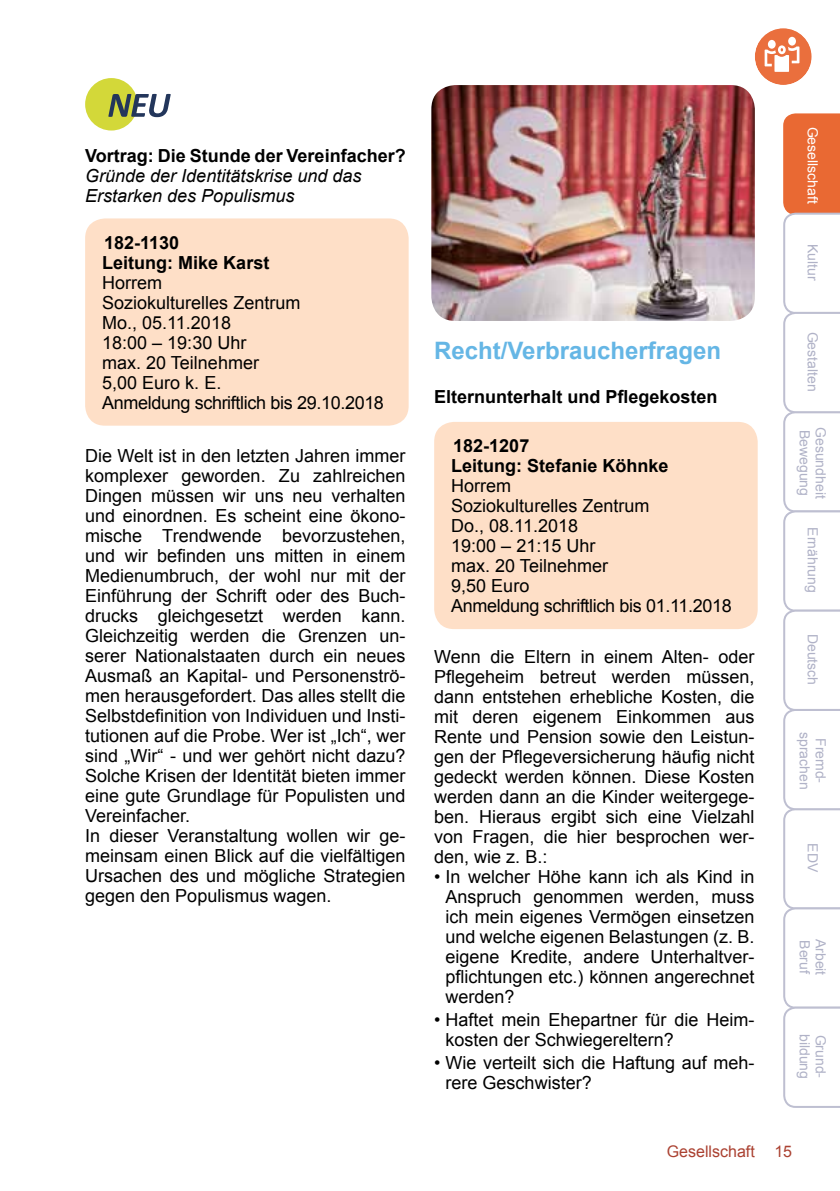
<style>
.page{position:relative;width:840px;height:1191px;background:#fff}
.page>*{position:absolute;margin:0;border:0;box-sizing:border-box;transform-origin:0 0}
.t1{font:700 24px "Arial";color:#65b6e5}
.t2{font:18px/20px "Arial";color:#000}
.t3{font:700 18px/20px "Arial";color:#000}
.t4{font:italic 18px/20px "Arial";color:#000}
.t5{font:16px "Arial";color:#ab4232}
.t6{font:14px/16px "Arial";color:#b0b2c7;text-align:center}
.t7{font:14px "Arial";color:#fff}
</style>
<div class="page">
<div style="left:754px;top:28px;width:57px;height:57px;background:#ea6f3d;border-radius:50%"></div>
<div style="left:767px;top:40px;width:8px;height:9px;background:#fff;border-radius:50%"></div>
<svg style="left:787px;top:37px;width:8px;height:9px"></svg>
<svg style="left:764px;top:45px;width:35px;height:27px"></svg>
<svg style="left:783px;top:113px;width:56px;height:995px"></svg>
<div style="left:85px;top:78px;width:52px;height:52px;background:#d3d839;border-radius:50%"></div>
<svg style="left:108px;top:94px;width:63px;height:23px"></svg>
<div style="left:85px;top:218px;width:323px;height:208px;background:#fedfc7;border-radius:20px"></div>
<div style="left:434px;top:422px;width:323px;height:207px;background:#fedfc7;border-radius:20px"></div>
<img style="left:431px;top:85px;width:323px;height:236px">
<p class="t3" style="left:85px;top:146px;width:322px">Vortrag: Die Stunde der Vereinfacher?</p>
<p class="t4" style="left:85px;top:166px;width:278px">Gründe der Identitätskrise und das<br>Erstarken des Populismus</p>
<p class="t3" style="left:102px;top:232px;width:169px">182-1130<br>Leitung: Mike Karst</p>
<p class="t2" style="left:102px;top:272px;width:283px">Horrem<br>Soziokulturelles Zentrum<br>Mo., 05.11.2018<br>18:00 – 19:30 Uhr<br>max. 20 Teilnehmer<br>5,00 Euro k. E.<br>Anmeldung schriftlich bis 29.10.2018</p>
<p class="t2" style="left:85px;top:445px;width:322px">Die Welt ist in den letzten Jahren immer komplexer geworden. Zu zahlreichen Dingen müssen wir uns neu verhalten und einordnen. Es scheint eine ökono&shy;mische Trendwende bevorzustehen, und wir befinden uns mitten in einem Medienumbruch, der wohl nur mit der Einführung der Schrift oder des Buch&shy;drucks gleichgesetzt werden kann.<br>Gleichzeitig werden die Grenzen un&shy;serer Nationalstaaten durch ein neues Ausmaß an Kapital- und Personenströ&shy;men herausgefordert. Das alles stellt die Selbstdefinition von Individuen und Insti&shy;tutionen auf die Probe. Wer ist „Ich“, wer sind „Wir“ - und wer gehört nicht dazu?<br>Solche Krisen der Identität bieten immer eine gute Grundlage für Populisten und Vereinfacher.<br>In dieser Veranstaltung wollen wir ge&shy;meinsam einen Blick auf die vielfältigen Ursachen des und mögliche Strategien gegen den Populismus wagen.</p>
<p class="t7" style="left:821px;top:126px;width:79px;rotate:90deg">Gesellschaft</p>
<h1 class="t1" style="left:434px;top:334px;width:288px">Recht/Verbraucherfragen</h1>
<p class="t3" style="left:434px;top:387px;width:285px">Elternunterhalt und Pflegekosten</p>
<p class="t3" style="left:451px;top:436px;width:219px">182-1207<br>Leitung: Stefanie Köhnke</p>
<p class="t2" style="left:451px;top:475px;width:282px">Horrem<br>Soziokulturelles Zentrum<br>Do., 08.11.2018<br>19:00 – 21:15 Uhr<br>max. 20 Teilnehmer<br>9,50 Euro<br>Anmeldung schriftlich bis 01.11.2018</p>
<p class="t2" style="left:434px;top:647px;width:322px;text-align:justify">Wenn die Eltern in einem Alten- oder Pflegeheim betreut werden müssen, dann entstehen erhebliche Kosten, die mit deren eigenem Einkommen aus Rente und Pension sowie den Leistun&shy;gen der Pflegeversicherung häufig nicht gedeckt werden können. Diese Kosten werden dann an die Kinder weitergege&shy;ben. Hieraus ergibt sich eine Vielzahl von Fragen, die hier besprochen wer&shy;den, wie z. B.:</p>
<p class="t2" style="left:445px;top:867px;width:310px;text-align:justify;text-indent:-11px">• In welcher Höhe kann ich als Kind in Anspruch genommen werden, muss ich mein eigenes Vermögen einsetzen und welche eigenen Belastungen (z. B. eigene Kredite, andere Unterhaltver&shy;pflichtungen etc.) können angerechnet werden?</p>
<p class="t2" style="left:445px;top:1009px;width:310px;text-indent:-11px">• Haftet mein Ehepartner für die Heim&shy;kosten der Schwiegereltern?</p>
<p class="t2" style="left:445px;top:1052px;width:310px;text-indent:-11px">• Wie verteilt sich die Haftung auf meh&shy;rere Geschwister?</p>
<p class="t6" style="left:820px;top:244px;width:38px;rotate:90deg">Kultur</p>
<p class="t6" style="left:820px;top:331px;width:61px;rotate:90deg">Gestalten</p>
<p class="t6" style="left:812px;top:430px;width:68px;rotate:90deg">Bewegung</p>
<p class="t6" style="left:828px;top:427px;width:73px;rotate:90deg">Gesundheit</p>
<p class="t6" style="left:820px;top:527px;width:67px;rotate:90deg">Ernährung</p>
<p class="t6" style="left:820px;top:633px;width:53px;rotate:90deg">Deutsch</p>
<p class="t6" style="left:828px;top:731px;width:59px;rotate:90deg">Fremd&shy;sprachen</p>
<p class="t6" style="left:820px;top:843px;width:30px;rotate:90deg">EDV</p>
<p class="t6" style="left:812px;top:940px;width:35px;rotate:90deg">Beruf</p>
<p class="t6" style="left:828px;top:938px;width:38px;rotate:90deg">Arbeit</p>
<p class="t6" style="left:812px;top:1033px;width:47px;rotate:90deg">bildung</p>
<p class="t6" style="left:828px;top:1034px;width:45px;rotate:90deg">Grund-</p>
<p class="t5" style="left:666px;top:1140px;width:127px">Gesellschaft 15</p>
</div>
